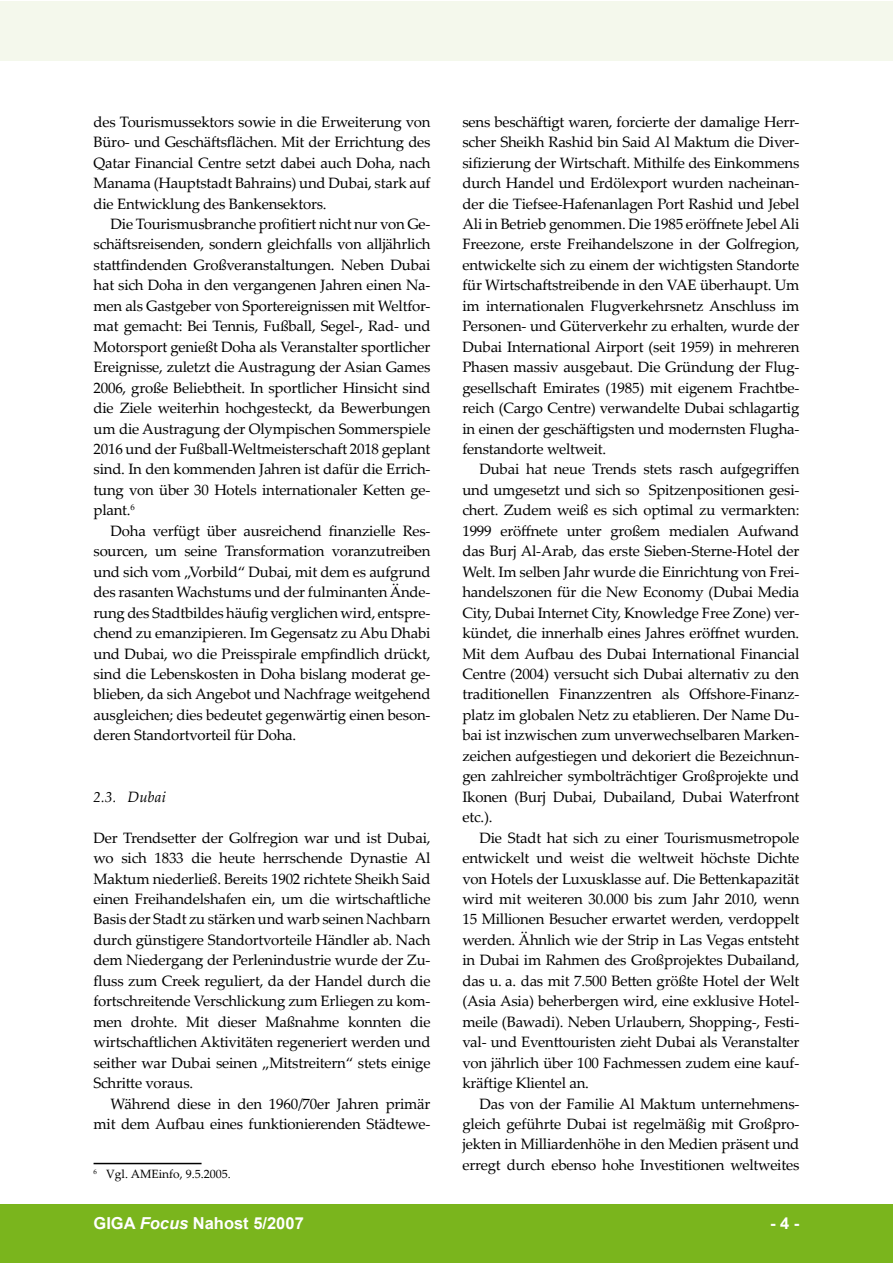
<style>
.page{position:relative;width:893px;height:1263px;background:#fff}
.page>*{position:absolute;margin:0;border:0;box-sizing:border-box;transform-origin:0 0}
.t1{font:700 16.5px "Arial";color:#fff}
.t2{font:15px/20.4px "Palatino Linotype";letter-spacing:-.015em;color:#000;text-align:justify}
.t3{font:italic 15px "Palatino Linotype";letter-spacing:.01em;color:#000}
.t4{font:12px "Palatino Linotype";color:#000}
.s1{font-style:italic}
</style>
<div class="page">
<div style="left:0;top:1204px;width:893px;height:59px;background:#7ab51d"></div>
<div style="left:0;top:1px;width:893px;height:59px;background:#f4f8ec"></div>
<hr style="left:94px;top:1163px;width:108px;height:1px;background:#000">
<p class="t2" style="left:94px;top:111px;width:339px">des Tourismussektors sowie in die Erweiterung von Büro- und Geschäftsflächen. Mit der Errichtung des Qatar Financial Centre setzt dabei auch Doha, nach Manama (Hauptstadt Bahrains) und Dubai, stark auf die Entwicklung des Bankensektors.</p>
<p class="t2" style="left:94px;top:213px;width:338px;text-indent:17px">Die Tourismusbranche profitiert nicht nur von Ge&shy;schäftsreisenden, sondern gleichfalls von alljährlich stattfindenden Großveranstaltungen. Neben Dubai hat sich Doha in den vergangenen Jahren einen Na&shy;men als Gastgeber von Sportereignissen mit Weltfor&shy;mat gemacht: Bei Tennis, Fußball, Segel-, Rad- und Motorsport genießt Doha als Veranstalter sportlicher Ereignisse, zuletzt die Austragung der Asian Games 2006, große Beliebtheit. In sportlicher Hinsicht sind die Ziele weiterhin hochgesteckt, da Bewerbungen um die Austragung der Olympischen Sommerspiele 2016 und der Fußball-Weltmeisterschaft 2018 ge-plant sind. In den kommenden Jahren ist dafür die Errich&shy;tung von über 30 Hotels internationaler Ketten ge&shy;plant.</p>
<p class="t2" style="left:94px;top:520px;width:338px;text-indent:17px">Doha verfügt über ausreichend finanzielle Res&shy;sourcen, um seine Transformation voranzutreiben und sich vom „Vorbild“ Dubai, mit dem es aufgrund des rasanten Wachstums und der fulminanten Ände&shy;rung des Stadtbildes häufig verglichen wird, entspre&shy;chend zu emanzipieren. Im Gegensatz zu Abu Dhabi und Dubai, wo die Preisspirale empfindlich drückt, sind die Lebenskosten in Doha bislang moderat ge&shy;blieben, da sich Angebot und Nachfrage weitgehend ausgleichen; dies bedeutet gegenwärtig einen beson&shy;deren Standortvorteil für Doha.</p>
<p class="t3" style="left:94px;top:786px;width:74px">2.3. Dubai</p>
<p class="t2" style="left:94px;top:827px;width:339px">Der Trendsetter der Golfregion war und ist Dubai, wo sich 1833 die heute herrschende Dynastie Al Maktum niederließ. Bereits 1902 richtete Sheikh Said einen Freihandelshafen ein, um die wirtschaftliche Basis der Stadt zu stärken und warb seinen Nachbarn durch günstigere Standortvorteile Händler ab. Nach dem Niedergang der Perlenindustrie wurde der Zu&shy;fluss zum Creek reguliert, da der Handel durch die fortschreitende Verschlickung zum Erliegen zu kom&shy;men drohte. Mit dieser Maßnahme konnten die wirtschaftlichen Aktivitäten regeneriert werden und seither war Dubai seinen „Mitstreitern“ stets einige Schritte voraus.</p>
<p class="t2" style="left:94px;top:1093px;width:338px;text-align:right">Während diese in den 1960/70er Jahren primär mit dem Aufbau eines funktionierenden Städtewe-</p>
<p class="t4" style="left:106px;top:1165px;width:126px">Vgl. AMEinfo, 9.5.2005.</p>
<p class="t2" style="left:462px;top:111px;width:338px">sens beschäftigt waren, forcierte der damalige Herr&shy;scher Sheikh Rashid bin Said Al Maktum die Diver&shy;sifizierung der Wirtschaft. Mithilfe des Einkommens durch Handel und Erdölexport wurden nacheinan&shy;der die Tiefsee-Hafenanlagen Port Rashid und Jebel Ali in Betrieb genommen. Die 1985 eröffnete Jebel Ali Freezone, erste Freihandelszone in der Golfregion, entwickelte sich zu einem der wichtigsten Standorte für Wirtschaftstreibende in den VAE überhaupt. Um im internationalen Flugverkehrsnetz Anschluss im Personen- und Güterverkehr zu erhalten, wurde der Dubai International Airport (seit 1959) in mehreren Phasen massiv ausgebaut. Die Gründung der Flug&shy;gesellschaft Emirates (1985) mit eigenem Frachtbe&shy;reich (Cargo Centre) verwandelte Dubai schlagartig in einen der geschäftigsten und modernsten Flugha&shy;fenstandorte weltweit.</p>
<p class="t2" style="left:462px;top:459px;width:339px;text-indent:17px">Dubai hat neue Trends stets rasch aufgegriffen und umgesetzt und sich so Spitzenpositionen gesi&shy;chert. Zudem weiß es sich optimal zu vermarkten:<br>1999 eröffnete unter großem medialen Aufwand das Burj Al-Arab, das erste Sieben-Sterne-Hotel der Welt. Im selben Jahr wurde die Einrichtung von Frei&shy;handelszonen für die New Economy (Dubai Media City, Dubai Internet City, Knowledge Free Zone) ver&shy;kündet, die innerhalb eines Jahres eröffnet wurden.<br>Mit dem Aufbau des Dubai International Financial Centre (2004) versucht sich Dubai alternativ zu den traditionellen Finanzzentren als Offshore-Finanz&shy;platz im globalen Netz zu etablieren. Der Name Du&shy;bai ist inzwischen zum unverwechselbaren Marken&shy;zeichen aufgestiegen und dekoriert die Bezeichnun&shy;gen zahlreicher symbolträchtiger Großprojekte und Ikonen (Burj Dubai, Dubailand, Dubai Waterfront etc.).</p>
<p class="t2" style="left:462px;top:827px;width:339px;text-indent:17px">Die Stadt hat sich zu einer Tourismusmetropole entwickelt und weist die weltweit höchste Dichte von Hotels der Luxusklasse auf. Die Bettenkapazität wird mit weiteren 30.000 bis zum Jahr 2010, wenn 15 Millionen Besucher erwartet werden, verdoppelt werden. Ähnlich wie der Strip in Las Vegas entsteht in Dubai im Rahmen des Großprojektes Dubailand, das u. a. das mit 7.500 Betten größte Hotel der Welt (Asia Asia) beherbergen wird, eine exklusive Hotel&shy;meile (Bawadi). Neben Urlaubern, Shopping-, Festi&shy;val- und Eventtouristen zieht Dubai als Veranstalter von jährlich über 100 Fachmessen zudem eine kauf&shy;kräftige Klientel an.</p>
<p class="t2" style="left:462px;top:1093px;width:339px;text-indent:17px">Das von der Familie Al Maktum unternehmens&shy;gleich geführte Dubai ist regelmäßig mit Großpro&shy;jekten in Milliardenhöhe in den Medien präsent und erregt durch ebenso hohe Investitionen weltweites</p>
<p class="t1" style="left:94px;top:1212px;width:212px">GIGA <span class="s1">Focus</span> Nahost 5/2007</p>
<p class="t1" style="left:770px;top:1212px;width:31px">- -</p>
</div>
